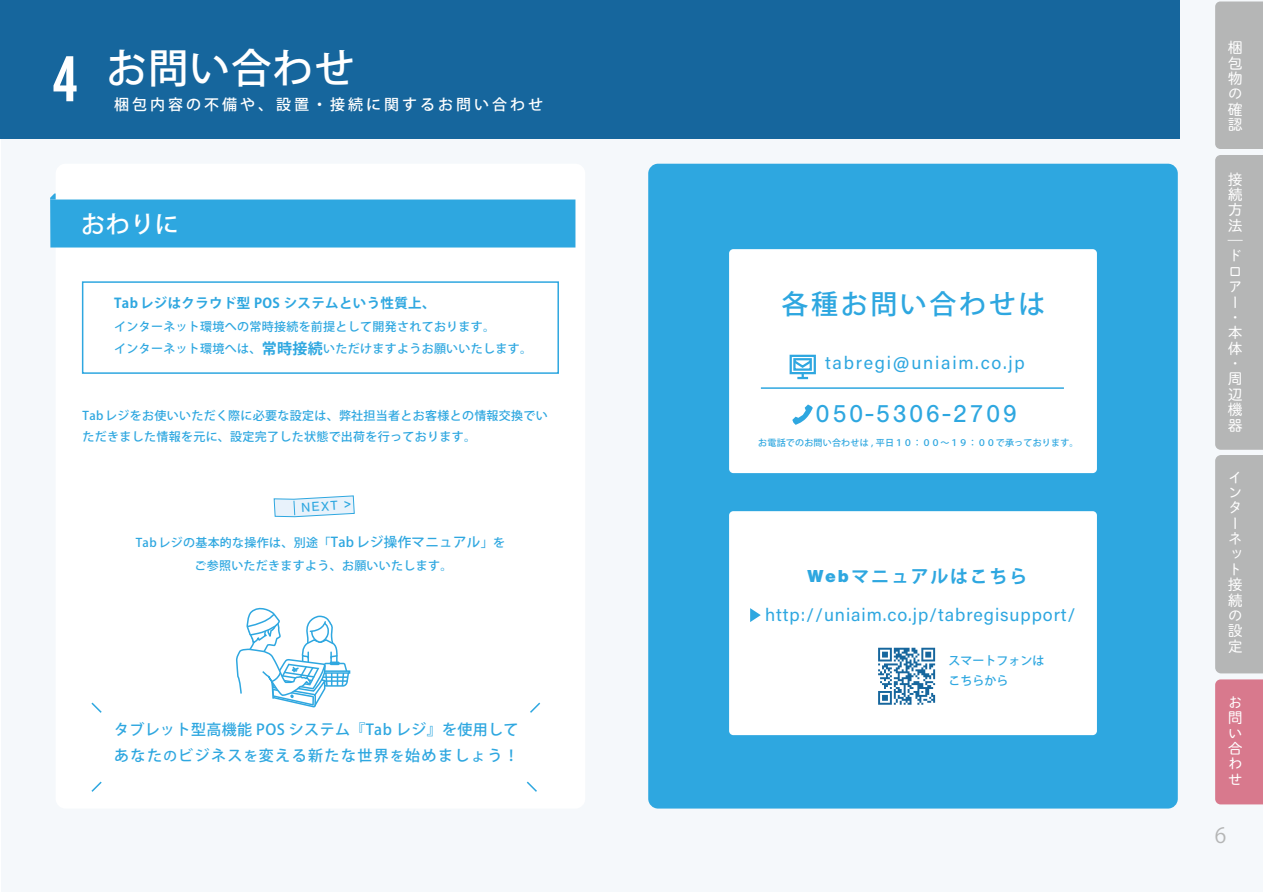
<style>
.page{position:relative;width:1263px;height:893px;background:#fff}
.page>*{position:absolute;margin:0;border:0;box-sizing:border-box;transform-origin:0 0}
.t1{font:500 40.5px "Koz Go Pr 6 N";letter-spacing:.025em;color:#fff}
.t2{font:500 27px "Koz Go Pr 6 N";letter-spacing:.095em;color:#2ea7e0}
.t3{font:25.5px "Nimbus San";letter-spacing:.095em;color:#2ea7e0}
.t4{font:500 24px "Koz Go Pr 6 N";color:#fff}
.t5{font:21px "Koz Go Pro";color:#b5b6b6}
.t6{font:18px "Acumin Pro";letter-spacing:.05em;color:#2ea7e0}
.t7{font:18px "Acumin Pro";letter-spacing:.095em;color:#2ea7e0}
.t8{font:700 18px "Koz Go Pr 6 N";letter-spacing:.095em;color:#2ea7e0}
.t9{font:500 15px/26.2px "Koz Go Pr 6 N";letter-spacing:.025em;color:#2ea7e0}
.t10{font:15px/15.3px "TB Chibi R Go Plus K Pro";color:#fff;text-align:justify}
.t11{font:500 15px "Koz Go Pr 6 N";letter-spacing:.2em;color:#fff}
.t12{font:700 13.5px "Koz Go Pr 6 N";letter-spacing:.025em;color:#2ea7e0}
.t13{font:13.5px "Nimbus San";color:#2ea7e0}
.t14{font:500 12px/22.5px "Koz Go Pr 6 N";letter-spacing:.025em;color:#2ea7e0}
.t15{font:500 12px/19.5px "Koz Go Pr 6 N";color:#2ea7e0}
.t16{font:500 9px "Koz Go Pr 6 N";letter-spacing:.025em;color:#2ea7e0}
.s1{font-family:"Nimbus San Con";font-weight:700;font-size:67.5px}
.s2{font-weight:700;font-size:15px}
.s3{font-size:13.5px}
.s4{font-family:"Nimbus San";font-weight:900}
</style>
<div class="page">
<div style="left:1px;top:0;width:1262px;height:891px;background:#f5f8fb"></div>
<div style="left:56px;top:164px;width:529px;height:645px;background:#fff;border-radius:10px"></div>
<div style="left:50px;top:199px;width:525px;height:48px;background:#2ea7e0"></div>
<svg style="left:50px;top:193px;width:6px;height:6px"></svg>
<div style="left:648px;top:164px;width:530px;height:645px;background:#2ea7e0;border-radius:10px"></div>
<div style="left:0;top:0;width:1179px;height:138px;background:#16669d"></div>
<svg style="left:1215px;top:1px;width:48px;height:804px;background:#bcaeb2"></svg>
<div style="left:729px;top:249px;width:368px;height:224px;background:#fff;border-radius:4px"></div>
<div style="left:729px;top:511px;width:368px;height:224px;background:#fff;border-radius:4px"></div>
<div style="left:82px;top:281px;width:477px;height:93px;border:2px solid #2ea7e0"></div>
<svg style="left:91px;top:702px;width:11px;height:11px"></svg>
<svg style="left:91px;top:781px;width:11px;height:11px"></svg>
<svg style="left:530px;top:702px;width:11px;height:11px"></svg>
<svg style="left:526px;top:781px;width:11px;height:11px"></svg>
<svg style="left:236px;top:495px;width:119px;height:213px"></svg>
<svg style="left:792px;top:404px;width:21px;height:21px"></svg>
<svg style="left:750px;top:608px;width:11px;height:14px"></svg>
<svg style="left:789px;top:355px;width:27px;height:24px"></svg>
<hr style="left:761px;top:387px;width:303px;height:2px;background:#2ea7e0">
<svg style="left:878px;top:648px;width:57px;height:57px"></svg>
<h1 class="t1" style="left:51px;top:46px;width:305px"><span class="s1">4</span> お問い合わせ</h1>
<p class="t11" style="left:114px;top:96px;width:431px">梱包内容の不備や、設置・接続に関するお問い合わせ</p>
<h3 class="t4" style="left:81px;top:210px;width:99px">おわりに</h3>
<p class="t12" style="left:114px;top:296px;width:323px">Tabレジはクラウド型 POS システムという性質上、</p>
<p class="t14" style="left:114px;top:315px;width:419px">インターネット環境への常時接続を前提として開発されております。<br>インターネット環境へは、<span class="s2">常時接続</span>いただけますようお願いいたします。</p>
<p class="t14" style="left:83px;top:405px;width:467px;line-height:21px">Tabレジをお使いいただく際に必要な設定は、弊社担当者とお客様との情報交換でいただきました情報を元に、設定完了した状態で出荷を行っております。</p>
<p class="t13" style="left:301px;top:500px;width:51px;rotate:-3deg">NEXT &gt;</p>
<p class="t14" style="left:136px;top:531px;width:371px;text-align:center">Tabレジの基本的な操作は、別途「<span class="s3">Tabレジ操作マニュアル</span>」をご参照いただきますよう、お願いいたします。</p>
<p class="t9" style="left:114px;top:717px;width:406px">タブレット型高機能 POS システム『Tab レジ』を使用してあなた<span class="s3">の</span>ビジネス<span class="s3">を</span>変える新たな世界<span class="s3">を</span>始めましょう！</p>
<h2 class="t2" style="left:781px;top:288px;width:265px">各種お問い合わせは</h2>
<h3 class="t7" style="left:825px;top:350px;width:201px">tabregi@uniaim.co.jp</h3>
<h3 class="t3" style="left:816px;top:400px;width:203px">050-5306-2709</h3>
<p class="t16" style="left:758px;top:438px;width:322px">お電話でのお問い合わせは , 平日１０：００～１９：００で承っております。</p>
<h3 class="t8" style="left:807px;top:566px;width:221px"><span class="s4">Web</span>マニュアルはこちら</h3>
<h3 class="t6" style="left:765px;top:602px;width:312px">http://uniaim.co.jp/tabregisupport/</h3>
<p class="t15" style="left:948px;top:651px;width:97px">スマートフォンはこちらから</p>
<p class="t10" style="left:1228px;top:39px;width:16px">梱包物の確認</p>
<p class="t10" style="left:1228px;top:170px;width:16px;text-align:left">接続方法｜ドロアー・本体・周辺機器</p>
<p class="t10" style="left:1228px;top:468px;width:16px;text-align:left">インターネット接続の設定</p>
<p class="t10" style="left:1228px;top:693px;width:16px">お問い合わせ</p>
<h3 class="t5" style="left:1215px;top:822px;width:13px">6</h3>
</div>
